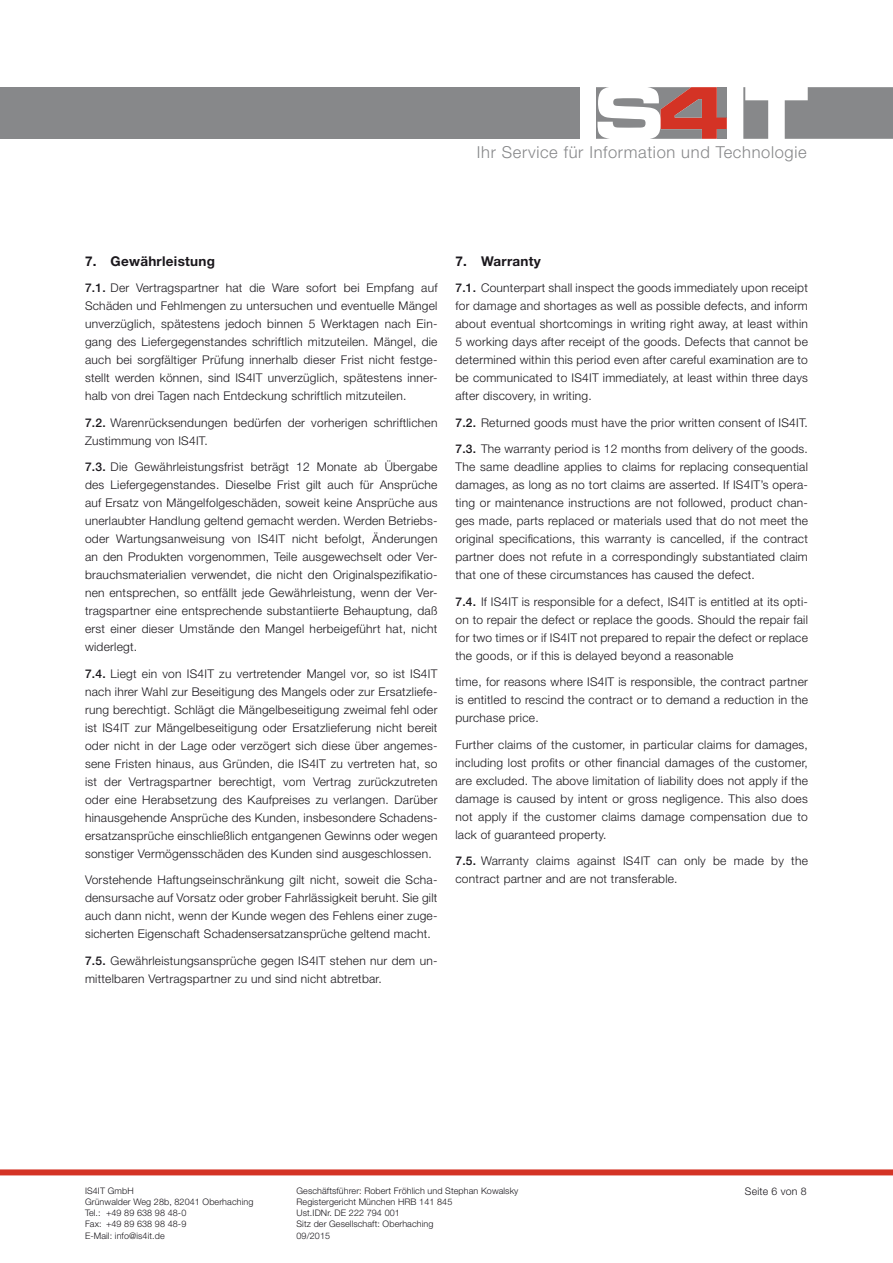
<style>
.page{position:relative;width:893px;height:1263px;background:#fff}
.page>*{position:absolute;margin:0;border:0;box-sizing:border-box;transform-origin:0 0}
.t1{font:300 16.5px "Helvetica Neue";letter-spacing:.04em;color:#87888a}
.t2{font:700 13.5px "Helvetica Neue";letter-spacing:.02em;color:#1a171c}
.t3{font:300 12px/18px "Helvetica Neue";letter-spacing:.02em;color:#1a171c;text-align:justify}
.t4{font:300 10.5px "Helvetica Neue";letter-spacing:.02em;color:#1a171c}
.t5{font:300 9px "Helvetica Neue";letter-spacing:.01em;color:#1a171c}
.s1{font-weight:500}
</style>
<div class="page">
<svg style="left:785px;top:87px;width:108px;height:52px;background:#8e8f91"></svg>
<svg style="left:743px;top:87px;width:25px;height:52px"></svg>
<svg style="left:596px;top:87px;width:131px;height:52px"></svg>
<div style="left:0;top:87px;width:579px;height:52px;background:#87888a"></div>
<div style="left:0;top:1169px;width:893px;height:6px;background:#d43325"></div>
<h1 class="t1" style="left:477px;top:142px;width:331px">Ihr Service für Information und Technologie</h1>
<p class="t2" style="left:85px;top:253px;width:131px">7. Gewährleistung</p>
<p class="t3" style="left:85px;top:279px;width:354px"><span class="s1">7.1.</span> Der Vertragspartner hat die Ware sofort bei Empfang auf Schäden und Fehlmengen zu untersuchen und eventuelle Mängel unverzüglich, spätestens jedoch binnen 5 Werktagen nach Ein&shy;gang des Liefergegenstandes schriftlich mitzuteilen. Mängel, die auch bei sorgfältiger Prüfung innerhalb dieser Frist nicht festge&shy;stellt werden können, sind IS4IT unverzüglich, spätestens inner&shy;halb von drei Tagen nach Entdeckung schriftlich mitzuteilen.</p>
<p class="t3" style="left:85px;top:413px;width:354px"><span class="s1">7.2.</span> Warenrücksendungen bedürfen der vorherigen schriftlichen<br>Zustimmung von IS4IT.</p>
<p class="t3" style="left:85px;top:458px;width:354px"><span class="s1">7.3.</span> Die Gewährleistungsfrist beträgt 12 Monate ab Übergabe des Liefergegenstandes. Dieselbe Frist gilt auch für Ansprüche auf Ersatz von Mängelfolgeschäden, soweit keine Ansprüche aus unerlaubter Handlung geltend gemacht werden. Werden Betriebs&shy;oder Wartungsanweisung von IS4IT nicht befolgt, Änderungen an den Produkten vorgenommen, Teile ausgewechselt oder Ver&shy;brauchsmaterialien verwendet, die nicht den Originalspezifikatio&shy;nen entsprechen, so entfällt jede Gewährleistung, wenn der Ver&shy;tragspartner eine entsprechende substantiierte Behauptung, daß erst einer dieser Umstände den Mangel herbeigeführt hat, nicht widerlegt.</p>
<p class="t3" style="left:85px;top:664px;width:354px"><span class="s1">7.4.</span> Liegt ein von IS4IT zu vertretender Mangel vor, so ist IS4IT nach ihrer Wahl zur Beseitigung des Mangels oder zur Ersatzliefe&shy;rung berechtigt. Schlägt die Mängelbeseitigung zweimal fehl oder ist IS4IT zur Mängelbeseitigung oder Ersatzlieferung nicht bereit oder nicht in der Lage oder verzögert sich diese über angemes&shy;sene Fristen hinaus, aus Gründen, die IS4IT zu vertreten hat, so ist der Vertragspartner berechtigt, vom Vertrag zurückzutreten oder eine Herabsetzung des Kaufpreises zu verlangen. Darüber hinausgehende Ansprüche des Kunden, insbesondere Schadens&shy;ersatzansprüche einschließlich entgangenen Gewinns oder wegen sonstiger Vermögensschäden des Kunden sind ausgeschlossen.</p>
<p class="t3" style="left:85px;top:871px;width:354px">Vorstehende Haftungseinschränkung gilt nicht, soweit die Scha&shy;densursache auf Vorsatz oder grober Fahrlässigkeit beruht. Sie gilt auch dann nicht, wenn der Kunde wegen des Fehlens einer zuge&shy;sicherten Eigenschaft Schadensersatzansprüche geltend macht.</p>
<p class="t3" style="left:85px;top:951px;width:354px"><span class="s1">7.5.</span> Gewährleistungsansprüche gegen IS4IT stehen nur dem un&shy;mittelbaren Vertragspartner zu und sind nicht abtretbar.</p>
<p class="t2" style="left:455px;top:253px;width:87px">7. Warranty</p>
<p class="t3" style="left:455px;top:279px;width:354px"><span class="s1">7.1.</span> Counterpart shall inspect the goods immediately upon receipt for damage and shortages as well as possible defects, and inform about eventual shortcomings in writing right away, at least within 5 working days after receipt of the goods. Defects that cannot be determined within this period even after careful examination are to be communicated to IS4IT immediately, at least within three days after discovery, in writing.</p>
<p class="t3" style="left:455px;top:413px;width:354px"><span class="s1">7.2.</span> Returned goods must have the prior written consent of IS4IT.</p>
<p class="t3" style="left:455px;top:440px;width:354px"><span class="s1">7.3.</span> The warranty period is 12 months from delivery of the goods.<br>The same deadline applies to claims for replacing consequential damages, as long as no tort claims are asserted. If IS4IT’s opera&shy;ting or maintenance instructions are not followed, product chan&shy;ges made, parts replaced or materials used that do not meet the original specifications, this warranty is cancelled, if the contract partner does not refute in a correspondingly substantiated claim that one of these circumstances has caused the defect.</p>
<p class="t3" style="left:455px;top:592px;width:354px"><span class="s1">7.4.</span> If IS4IT is responsible for a defect, IS4IT is entitled at its opti&shy;on to repair the defect or replace the goods. Should the repair fail for two times or if IS4IT not prepared to repair the defect or replace the goods, or if this is delayed beyond a reasonable</p>
<p class="t3" style="left:455px;top:673px;width:354px">time, for reasons where IS4IT is responsible, the contract partner is entitled to rescind the contract or to demand a reduction in the purchase price.</p>
<p class="t3" style="left:455px;top:735px;width:354px">Further claims of the customer, in particular claims for damages, including lost profits or other financial damages of the customer, are excluded. The above limitation of liability does not apply if the damage is caused by intent or gross negligence. This also does not apply if the customer claims damage compensation due to lack of guaranteed property.</p>
<p class="t3" style="left:455px;top:852px;width:354px"><span class="s1">7.5.</span> Warranty claims against IS4IT can only be made by the contract partner and are not transferable.</p>
<p class="t5" style="left:85px;top:1185px;width:50px">IS4IT GmbH</p>
<p class="t5" style="left:297px;top:1185px;width:223px">Geschäftsführer: Robert Fröhlich und Stephan Kowalsky</p>
<p class="t5" style="left:85px;top:1196px;width:170px">Grünwalder Weg 28b, 82041 Oberhaching</p>
<p class="t5" style="left:297px;top:1196px;width:157px">Registergericht München HRB 141 845</p>
<p class="t5" style="left:85px;top:1207px;width:103px">Tel.: +49 89 638 98 48-0</p>
<p class="t5" style="left:297px;top:1207px;width:105px">Ust.IDNr. DE 222 794 001</p>
<p class="t5" style="left:85px;top:1218px;width:103px">Fax: +49 89 638 98 48-9</p>
<p class="t5" style="left:297px;top:1218px;width:138px">Sitz der Gesellschaft: Oberhaching</p>
<p class="t5" style="left:85px;top:1230px;width:81px">E-Mail: info@is4it.de</p>
<p class="t5" style="left:297px;top:1230px;width:35px">09/2015</p>
<p class="t4" style="left:745px;top:1184px;width:63px">Seite 6 von 8</p>
</div>
